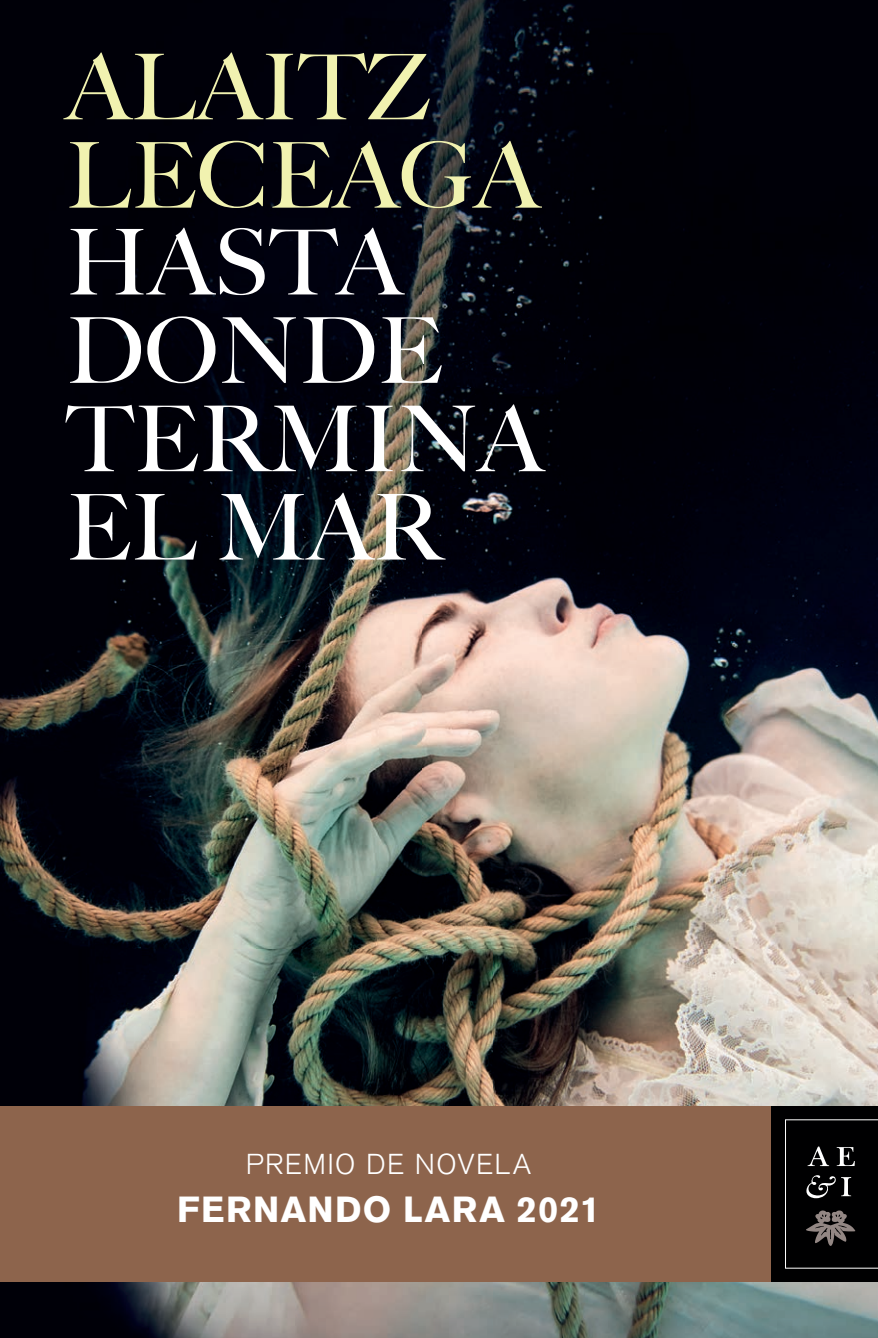
<style>
.page{position:relative;width:878px;height:1338px;background:#fff}
.page>*{position:absolute;margin:0;border:0;box-sizing:border-box;transform-origin:0 0}
.t1{font:500 91px/88.2px "Big Caslon";letter-spacing:.01em;color:#fff}
.t2{font:500 91px/88.2px "Big Caslon";letter-spacing:.01em;color:#f1f2b0}
.t3{font:700 36px "Akzidenz Grotesk BE";letter-spacing:.035em;color:#fff}
.t4{font:300 28.6px "Akzidenz Grotesk BE";letter-spacing:.05em;color:#fff}
</style>
<div class="page">
<img style="left:0;top:0;width:878px;height:1337px">
<div style="left:0;top:1105px;width:874px;height:176px;background:#8d644c"></div>
<div style="left:771px;top:1105px;width:107px;height:176px;background:#000001"></div>
<svg style="left:785px;top:1119px;width:93px;height:149px"></svg>
<p class="t2" style="left:66px;top:39px;width:474px">ALAITZ<br>LECEAGA</p>
<p class="t1" style="left:66px;top:215px;width:478px">HASTA<br>DONDE<br>TERMINA<br>EL MAR</p>
<p class="t4" style="left:246px;top:1147px;width:287px">PREMIO DE NOVELA</p>
<p class="t3" style="left:177px;top:1187px;width:424px">FERNANDO LARA 2021</p>
</div>
